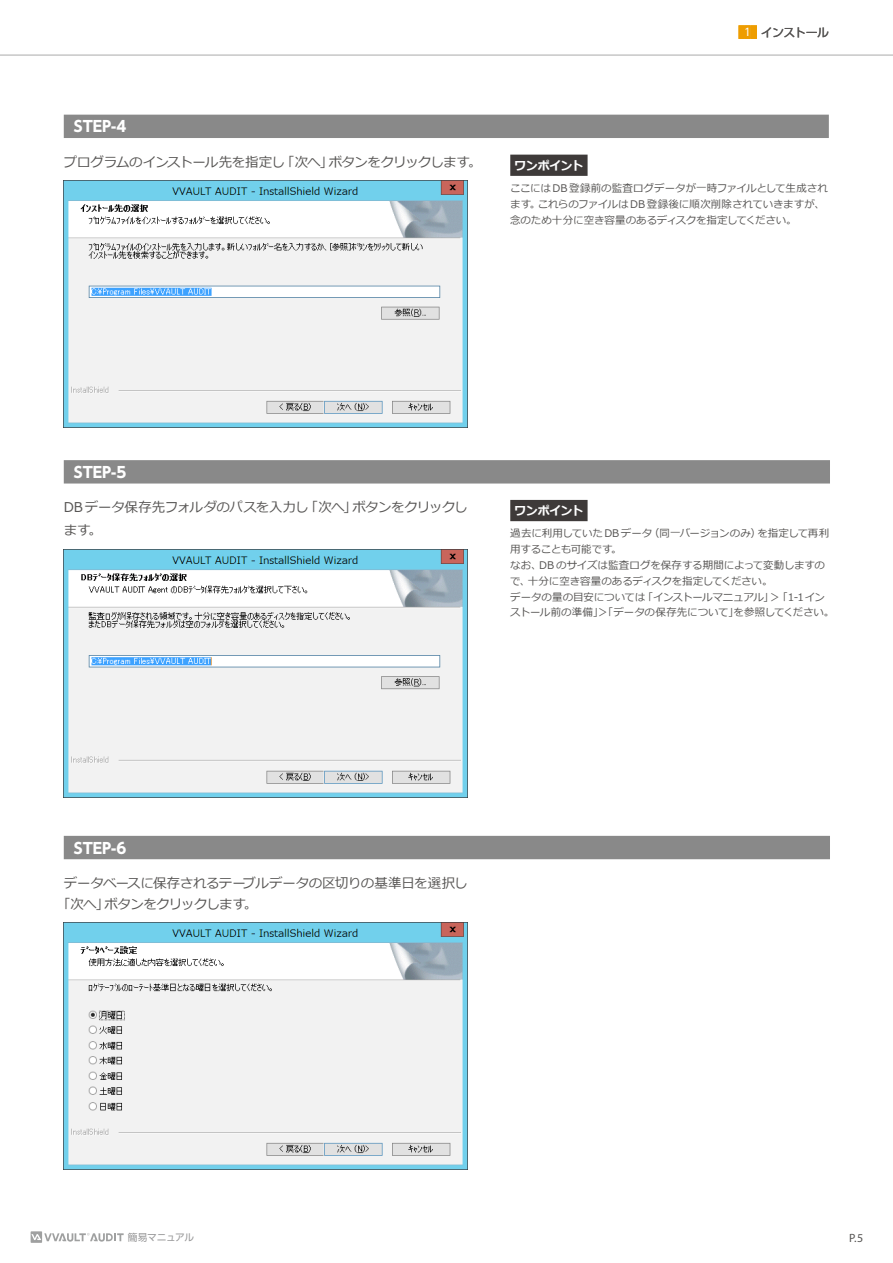
<style>
.page{position:relative;width:893px;height:1263px;background:#fff}
.page>*{position:absolute;margin:0;border:0;box-sizing:border-box;transform-origin:0 0}
.t1{font:700 15px "UD Shin Go Pro";color:#fff}
.t2{font:13.5px/22.5px "Meiryo";letter-spacing:-.04em;color:#575554}
.t3{font:700 12px "Meiryo";letter-spacing:-.035em;color:#fff}
.t4{font:12px "UD Shin Go Pro";letter-spacing:-.055em;color:#575554}
.t5{font:12px "Myriad Pro";color:#575554}
.t6{font:10.5px/15.8px "Meiryo";letter-spacing:-.01em;color:#575554}
.t7{font:9.75px "UD Shin Go Pro";letter-spacing:-.04em;color:#969697}
.s1{color:#ee9d00}
.s2{font-size:10.5px;color:#fff}
</style>
<div class="page">
<svg style="left:31px;top:1231px;width:93px;height:12px"></svg>
<div style="left:738px;top:25px;width:6px;height:14px;background:#ee9d00"></div>
<div style="left:744px;top:25px;width:6px;height:14px;background:#ee9d00"></div>
<div style="left:750px;top:25px;width:7px;height:14px;background:#ee9d00"></div>
<div style="left:64px;top:115px;width:765px;height:23px;background:#898989"></div>
<div style="left:64px;top:460px;width:766px;height:23px;background:#898989"></div>
<div style="left:64px;top:836px;width:766px;height:23px;background:#898989"></div>
<img style="left:64px;top:180px;width:404px;height:248px">
<div style="left:510px;top:155px;width:78px;height:21px;background:#3e3a39"></div>
<img style="left:64px;top:550px;width:404px;height:247px">
<div style="left:510px;top:500px;width:78px;height:21px;background:#3e3a39"></div>
<img style="left:64px;top:922px;width:404px;height:248px">
<hr style="left:0;top:55px;width:893px;height:1px;background:#aaabab">
<p class="t4" style="left:732px;top:23px;width:99px"><span class="s1">［</span><span class="s2">1</span><span class="s1">］</span>インストール</p>
<h1 class="t1" style="left:74px;top:114px;width:54px">STEP-4</h1>
<p class="t2" style="left:64px;top:151px;width:419px">プログラムのインストール先を指定し「次へ」ボタンをクリックします。</p>
<p class="t3" style="left:514px;top:157px;width:71px">ワンポイント</p>
<p class="t6" style="left:510px;top:181px;width:319px">ここには DB 登録前の監査ログデータが一時ファイルとして生成されます。これらのファイルは DB 登録後に順次削除されていきますが、念のため十分に空き容量のあるディスクを指定してください。</p>
<h1 class="t1" style="left:74px;top:460px;width:54px">STEP-5</h1>
<p class="t2" style="left:64px;top:497px;width:405px">DB データ保存先フォルダのパスを入力し「次へ」ボタンをクリックします。</p>
<p class="t3" style="left:514px;top:502px;width:71px">ワンポイント</p>
<p class="t6" style="left:510px;top:526px;width:326px">過去に利用していた DB データ（同一バージョンのみ）を指定して再利用することも可能です。<br>なお、DB のサイズは監査ログを保存する期間によって変動しますので、十分に空き容量のあるディスクを指定してください。<br>データの量の目安については「インストールマニュアル」＞「1-1インストール前の準備」＞「データの保存先について」を参照してください。</p>
<h1 class="t1" style="left:74px;top:835px;width:54px">STEP-6</h1>
<p class="t2" style="left:57px;top:873px;width:412px;line-height:21px;text-indent:7px">データベースに保存されるテーブルデータの区切りの基準日を選択し「次へ」ボタンをクリックします。</p>
<p class="t7" style="left:128px;top:1229px;width:68px">簡易マニュアル</p>
<p class="t5" style="left:849px;top:1230px;width:16px">P.5</p>
</div>
